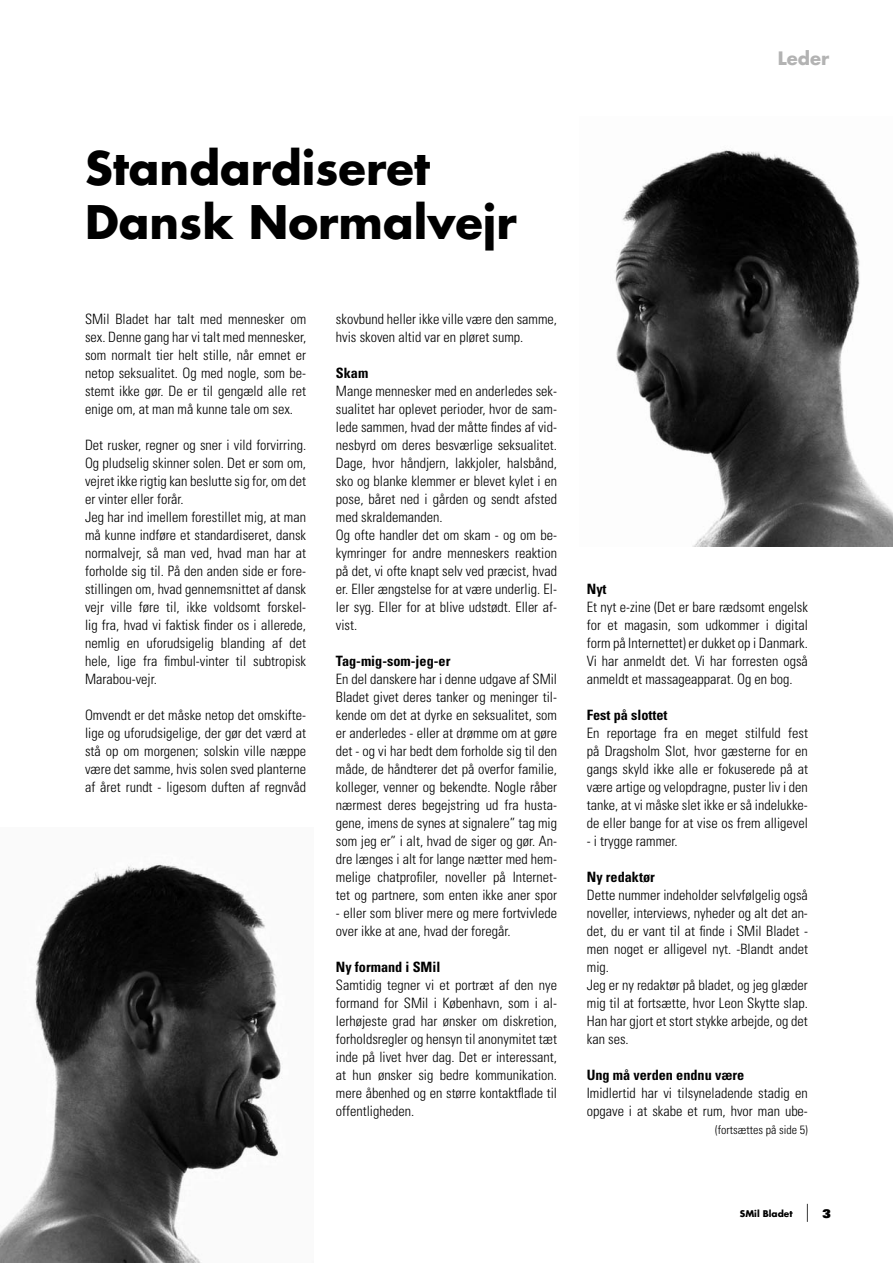
<style>
.page{position:relative;width:893px;height:1263px;background:#fff}
.page>*{position:absolute;margin:0;border:0;box-sizing:border-box;transform-origin:0 0}
.t1{font:700 45px/54px "Futura";color:#000}
.t2{font:700 18px "Futura";color:#b3b3b3}
.t3{font:300 condensed 14.25px/18px "Univers";color:#000;text-align:justify}
.t4{font:700 condensed 14.25px "Univers";color:#000}
.t5{font:300 condensed 12px "Univers";color:#000}
.t6{font:700 9px "Futura";color:#000}
.s1{font-weight:300;font-size:18px}
.s2{font-family:"Univers";font-weight:900;font-size:12px}
</style>
<div class="page">
<img style="left:0;top:864px;width:281px;height:399px">
<img style="left:615px;top:150px;width:278px;height:396px">
<p class="t2" style="left:778px;top:47px;width:53px">Leder</p>
<h1 class="t1" style="left:85px;top:140px;width:433px">Standardiseret<br>Dansk Normalvejr</h1>
<p class="t3" style="left:85px;top:310px;width:223px">SMil Bladet har talt med mennesker om sex. Denne gang har vi talt med mennesker, som normalt tier helt stille, når emnet er netop seksualitet. Og med nogle, som be&shy;stemt ikke gør. De er til gengæld alle ret enige om, at man må kunne tale om sex.</p>
<p class="t3" style="left:85px;top:436px;width:223px;text-align:left">Det rusker, regner og sner i vild forvirring.<br>Og pludselig skinner solen. Det er som om, vejret ikke rigtig kan beslutte sig for, om det er vinter eller forår.<br>Jeg har ind imellem forestillet mig, at man må kunne indføre et standardiseret, dansk normalvejr, så man ved, hvad man har at forholde sig til. På den anden side er fore&shy;stillingen om, hvad gennemsnittet af dansk vejr ville føre til, ikke voldsomt forskel&shy;lig fra, hvad vi faktisk finder os i allerede, nemlig en uforudsigelig blanding af det hele, lige fra fimbul-vinter til subtropisk Marabou-vejr.</p>
<p class="t3" style="left:85px;top:706px;width:223px">Omvendt er det måske netop det omskifte&shy;lige og uforudsigelige, der gør det værd at stå op om morgenen; solskin ville næppe være det samme, hvis solen sved planterne af året rundt - ligesom duften af regnvåd</p>
<p class="t3" style="left:336px;top:310px;width:223px">skovbund heller ikke ville være den samme, hvis skoven altid var en pløret sump.</p>
<p class="t4" style="left:336px;top:364px;width:34px">Skam</p>
<p class="t3" style="left:336px;top:382px;width:223px;text-align:left">Mange mennesker med en anderledes sek&shy;sualitet har oplevet perioder, hvor de sam&shy;lede sammen, hvad der måtte findes af vid&shy;nesbyrd om deres besværlige seksualitet.<br>Dage, hvor håndjern, lakkjoler, halsbånd, sko og blanke klemmer er blevet kylet i en pose, båret ned i gården og sendt afsted med skraldemanden.<br>Og ofte handler det om skam - og om be&shy;kymringer for andre menneskers reaktion på det, vi ofte knapt selv ved præcist, hvad er. Eller ængstelse for at være underlig. El&shy;ler syg. Eller for at blive udstødt. Eller af&shy;vist.</p>
<p class="t4" style="left:336px;top:652px;width:116px">Tag-mig-som-jeg-er</p>
<p class="t3" style="left:336px;top:670px;width:223px">En del danskere har i denne udgave af SMil Bladet givet deres tanker og meninger til&shy;kende om det at dyrke en seksualitet, som er anderledes - eller at drømme om at gøre det - og vi har bedt dem forholde sig til den måde, de håndterer det på overfor familie, kolleger, venner og bekendte. Nogle råber nærmest deres begejstring ud fra husta&shy;gene, imens de synes at signalere” tag mig som jeg er” i alt, hvad de siger og gør. An&shy;dre længes i alt for lange nætter med hem&shy;melige chatprofiler, noveller på Internet&shy;tet og partnere, som enten ikke aner spor</p>
<p class="t3" style="left:336px;top:904px;width:223px">- eller som bliver mere og mere fortvivlede over ikke at ane, hvad der foregår.</p>
<p class="t4" style="left:336px;top:958px;width:106px">Ny formand i SMil</p>
<p class="t3" style="left:336px;top:976px;width:223px">Samtidig tegner vi et portræt af den nye formand for SMil i København, som i al&shy;lerhøjeste grad har ønsker om diskretion, forholdsregler og hensyn til anonymitet tæt inde på livet hver dag. Det er interessant, at hun ønsker sig bedre kommunikation. mere åbenhed og en større kontaktflade til offentligheden.</p>
<p class="t4" style="left:587px;top:580px;width:21px">Nyt</p>
<p class="t3" style="left:587px;top:598px;width:223px">Et nyt e-zine (Det er bare rædsomt engelsk for et magasin, som udkommer i digital form på Internettet) er dukket op i Danmark.<br>Vi har anmeldt det. Vi har forresten også anmeldt et massageapparat. Og en bog.</p>
<p class="t4" style="left:587px;top:706px;width:82px">Fest på slottet</p>
<p class="t3" style="left:587px;top:724px;width:223px">En reportage fra en meget stilfuld fest på Dragsholm Slot, hvor gæsterne for en gangs skyld ikke alle er fokuserede på at være artige og velopdragne, puster liv i den tanke, at vi måske slet ikke er så indelukke&shy;de eller bange for at vise os frem alligevel</p>
<p class="t3" style="left:587px;top:832px;width:92px">- i trygge rammer.</p>
<p class="t4" style="left:587px;top:868px;width:70px">Ny redaktør</p>
<p class="t3" style="left:587px;top:886px;width:223px;text-align:left">Dette nummer indeholder selvfølgelig også noveller, interviews, nyheder og alt det an&shy;det, du er vant til at finde i SMil Bladet - men noget er alligevel nyt. -Blandt andet mig.<br>Jeg er ny redaktør på bladet, og jeg glæder mig til at fortsætte, hvor Leon Skytte slap.<br>Han har gjort et stort stykke arbejde, og det kan ses.</p>
<p class="t4" style="left:587px;top:1066px;width:159px">Ung må verden endnu være</p>
<p class="t3" style="left:587px;top:1084px;width:223px">Imidlertid har vi tilsyneladende stadig en opgave i at skabe et rum, hvor man ube-</p>
<p class="t5" style="left:715px;top:1123px;width:94px">(fortsættes på side 5)</p>
<p class="t6" style="left:740px;top:1208px;width:93px">SMil Bladet <span class="s1">|</span> <span class="s2">3</span></p>
</div>
